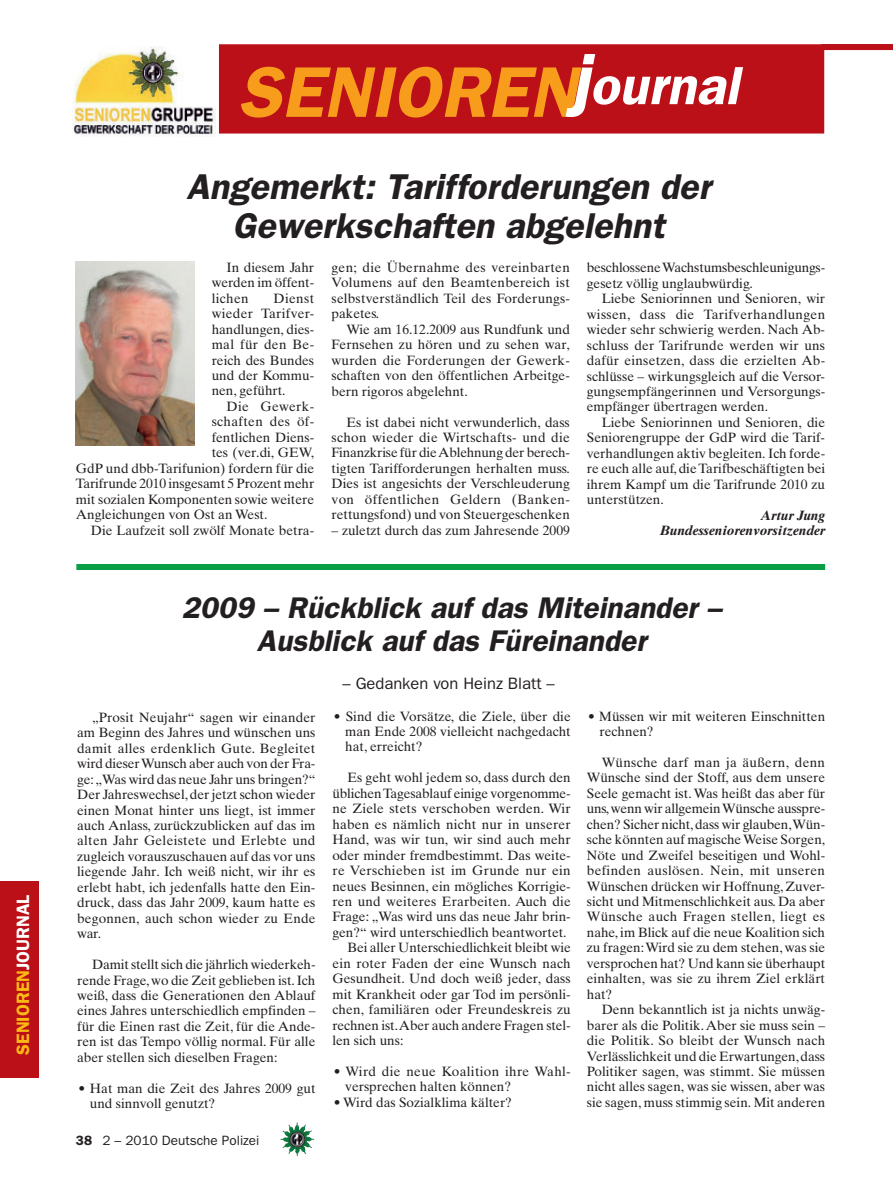
<style>
.page{position:relative;width:893px;height:1191px;background:#fff}
.page>*{position:absolute;margin:0;border:0;box-sizing:border-box;transform-origin:0 0}
.t1{font:italic 600 72px "Franklin Gothic";color:#f89c1c}
.t2{font:italic 600 36px/39px "Franklin Gothic";color:#231f20;text-align:center}
.t3{font:italic 600 30px/33px "Franklin Gothic";color:#231f20;text-align:center}
.t4{font:600 18px "Franklin Gothic";color:#fcb914}
.t5{font:16.5px "Franklin Gothic";color:#231f20}
.t6{font:13.5px/15.5px "Times Ten";color:#231f20;text-align:justify}
.t7{font:13.5px "Times Ten";letter-spacing:.025em;color:#231f20}
.t8{font:italic 700 13.5px/15.5px "Times Ten";color:#231f20;text-align:right}
.t9{font:13.5px "Franklin Gothic";color:#231f20}
.s1{color:#fff}
.s2{font-weight:600}
</style>
<div class="page">
<img style="left:282px;top:1124px;width:32px;height:32px">
<div style="left:0;top:881px;width:39px;height:197px;background:#bb1018"></div>
<div style="left:219px;top:44px;width:605px;height:90px;background:#bb1018;border:2px solid #bb1018"></div>
<div style="left:821px;top:44px;width:71px;height:6px;background:#bb1018"></div>
<img style="left:72px;top:47px;width:143px;height:89px">
<img style="left:76px;top:262px;width:119px;height:183px">
<div style="left:76px;top:564px;width:749px;height:6px;background:#0a9f46"></div>
<h3 class="t4" style="left:17px;top:1054px;width:161px;rotate:-90deg">SENIOREN<span class="s1">JOURNAL</span></h3>
<h1 class="t1" style="left:238px;top:67px;width:511px">SENIOREN<sup>j</sup><sup>ournal</sup></h1>
<h2 class="t2" style="left:186px;top:170px;width:531px">Angemerkt: Tarifforderungen der<br>Gewerkschaften abgelehnt</h2>
<p class="t6" style="left:212px;top:261px;width:104px;text-indent:15px">In diesem Jahr werden im öffent&shy;lichen</p>
<p class="t6" style="left:212px;top:292px;width:104px;text-indent:62px">Dienst wieder Tarifver&shy;handlungen, dies&shy;mal für den Be&shy;reich des Bundes und der Kommu&shy;nen, geführt.</p>
<p class="t7" style="left:226px;top:401px;width:89px">Die Gewerk-</p>
<p class="t7" style="left:212px;top:417px;width:104px">schaften des öf-</p>
<p class="t6" style="left:212px;top:431px;width:104px">fentlichen Diens-</p>
<p class="t6" style="left:212px;top:446px;width:104px">tes (ver.di, GEW,</p>
<p class="t6" style="left:76px;top:462px;width:240px">GdP und dbb-Tarifunion) fordern für die</p>
<p class="t6" style="left:76px;top:477px;width:240px">Tarifrunde 2010 insgesamt 5 Prozent mehr</p>
<p class="t6" style="left:76px;top:493px;width:240px">mit sozialen Komponenten sowie weitere</p>
<p class="t6" style="left:76px;top:508px;width:193px">Angleichungen von Ost an West.</p>
<p class="t6" style="left:91px;top:523px;width:225px">Die Laufzeit soll zwölf Monate betra-</p>
<p class="t6" style="left:331px;top:261px;width:240px">gen; die Übernahme des vereinbarten Volumens auf den Beamtenbereich ist selbstverständlich Teil des Forderungs&shy;paketes.</p>
<p class="t6" style="left:331px;top:323px;width:240px;text-indent:15px">Wie am 16.12.2009 aus Rundfunk und Fernsehen zu hören und zu sehen war, wurden die Forderungen der Gewerk&shy;schaften von den öffentlichen Arbeitge&shy;bern rigoros abgelehnt.</p>
<p class="t6" style="left:331px;top:415px;width:240px;text-indent:15px">Es ist dabei nicht verwunderlich, dass schon wieder die Wirtschafts- und die Finanzkrise für die Ablehnung der berech&shy;tigten Tarifforderungen herhalten muss.<br>Dies ist angesichts der Verschleuderung von öffentlichen Geldern (Banken&shy;rettungsfond) und von Steuergeschenken</p>
<p class="t6" style="left:331px;top:524px;width:240px">– zuletzt durch das zum Jahresende 2009</p>
<p class="t6" style="left:587px;top:261px;width:240px">beschlossene Wachstumsbeschleunigungs&shy;gesetz völlig unglaubwürdig.</p>
<p class="t6" style="left:587px;top:292px;width:240px;text-indent:15px">Liebe Seniorinnen und Senioren, wir wissen, dass die Tarifverhandlungen wieder sehr schwierig werden. Nach Ab&shy;schluss der Tarifrunde werden wir uns dafür einsetzen, dass die erzielten Ab&shy;schlüsse – wirkungsgleich auf die Versor&shy;gungsempfängerinnen und Versorgungs&shy;empfänger übertragen werden.</p>
<p class="t6" style="left:587px;top:416px;width:240px;text-indent:15px">Liebe Seniorinnen und Senioren, die Seniorengruppe der GdP wird die Tarif&shy;verhandlungen aktiv begleiten. Ich forde&shy;re euch alle auf, die Tarifbeschäftigten bei ihrem Kampf um die Tarifrunde 2010 zu unterstützen.</p>
<p class="t8" style="left:660px;top:509px;width:167px">Artur Jung<br>Bundesseniorenvorsitzender</p>
<h3 class="t3" style="left:182px;top:593px;width:546px">2009 – Rückblick auf das Miteinander –<br>Ausblick auf das Füreinander</h3>
<p class="t5" style="left:342px;top:678px;width:214px">– Gedanken von Heinz Blatt –</p>
<p class="t6" style="left:77px;top:711px;width:240px;text-indent:15px">„Prosit Neujahr“ sagen wir einander am Beginn des Jahres und wünschen uns damit alles erdenklich Gute. Begleitet wird dieser Wunsch aber auch von der Fra&shy;ge: „Was wird das neue Jahr uns bringen?“ Der Jahreswechsel, der jetzt schon wieder einen Monat hinter uns liegt, ist immer auch Anlass, zurückzublicken auf das im alten Jahr Geleistete und Erlebte und zugleich vorauszuschauen auf das vor uns liegende Jahr. Ich weiß nicht, wir ihr es erlebt habt, ich jedenfalls hatte den Ein&shy;druck, dass das Jahr 2009, kaum hatte es begonnen, auch schon wieder zu Ende war.</p>
<p class="t6" style="left:77px;top:958px;width:240px;text-indent:15px">Damit stellt sich die jährlich wiederkeh&shy;rende Frage, wo die Zeit geblieben ist. Ich weiß, dass die Generationen den Ablauf eines Jahres unterschiedlich empfinden – für die Einen rast die Zeit, für die Ande&shy;ren ist das Tempo völlig normal. Für alle aber stellen sich dieselben Fragen:</p>
<p class="t6" style="left:90px;top:1081px;width:227px;text-indent:-11px">• Hat man die Zeit des Jahres 2009 gut und sinnvoll genutzt?</p>
<p class="t6" style="left:345px;top:709px;width:227px;text-indent:-11px">• Sind die Vorsätze, die Ziele, über die man Ende 2008 vielleicht nachgedacht hat, erreicht?</p>
<p class="t6" style="left:347px;top:771px;width:225px">Es geht wohl jedem so, dass durch den</p>
<p class="t6" style="left:332px;top:787px;width:240px">üblichen Tagesablauf einige vorgenomme-</p>
<p class="t6" style="left:332px;top:802px;width:240px">ne Ziele stets verschoben werden. Wir</p>
<p class="t6" style="left:332px;top:818px;width:240px">haben es nämlich nicht nur in unserer</p>
<p class="t6" style="left:332px;top:833px;width:240px">Hand, was wir tun, wir sind auch mehr</p>
<p class="t6" style="left:332px;top:848px;width:240px">oder minder fremdbestimmt. Das weite-</p>
<p class="t7" style="left:332px;top:865px;width:240px">re Verschieben ist im Grunde nur ein</p>
<p class="t6" style="left:332px;top:879px;width:240px">neues Besinnen, ein mögliches Korrigie-</p>
<p class="t6" style="left:332px;top:895px;width:240px">ren und weiteres Erarbeiten. Auch die</p>
<p class="t6" style="left:332px;top:910px;width:240px">Frage: „Was wird uns das neue Jahr brin-</p>
<p class="t6" style="left:332px;top:926px;width:236px">gen?“ wird unterschiedlich beantwortet.</p>
<p class="t6" style="left:347px;top:941px;width:225px">Bei aller Unterschiedlichkeit bleibt wie</p>
<p class="t6" style="left:332px;top:957px;width:240px">ein roter Faden der eine Wunsch nach</p>
<p class="t6" style="left:332px;top:972px;width:240px">Gesundheit. Und doch weiß jeder, dass</p>
<p class="t6" style="left:332px;top:988px;width:240px">mit Krankheit oder gar Tod im persönli-</p>
<p class="t6" style="left:332px;top:1003px;width:240px">chen, familiären oder Freundeskreis zu</p>
<p class="t6" style="left:332px;top:1018px;width:240px">rechnen ist. Aber auch andere Fragen stel-</p>
<p class="t6" style="left:332px;top:1034px;width:72px">len sich uns:</p>
<p class="t6" style="left:345px;top:1065px;width:227px;text-indent:-11px">• Wird die neue Koalition ihre Wahl&shy;versprechen halten können?</p>
<p class="t6" style="left:334px;top:1096px;width:180px">• Wird das Sozialklima kälter?</p>
<p class="t6" style="left:599px;top:709px;width:227px;text-indent:-11px">• Müssen wir mit weiteren Einschnitten rechnen?</p>
<p class="t6" style="left:587px;top:756px;width:240px;text-indent:15px">Wünsche darf man ja äußern, denn Wünsche sind der Stoff, aus dem unsere Seele gemacht ist. Was heißt das aber für uns, wenn wir allgemein Wünsche ausspre&shy;chen? Sicher nicht, dass wir glauben, Wün&shy;sche könnten auf magische Weise Sorgen, Nöte und Zweifel beseitigen und Wohl&shy;befinden auslösen. Nein, mit unseren Wünschen drücken wir Hoffnung, Zuver&shy;sicht und Mitmenschlichkeit aus. Da aber Wünsche auch Fragen stellen, liegt es nahe, im Blick auf die neue Koalition sich zu fragen: Wird sie zu dem stehen, was sie versprochen hat? Und kann sie überhaupt einhalten, was sie zu ihrem Ziel erklärt hat?</p>
<p class="t6" style="left:587px;top:1003px;width:240px;text-indent:15px">Denn bekanntlich ist ja nichts unwäg&shy;barer als die Politik. Aber sie muss sein – die Politik. So bleibt der Wunsch nach Verlässlichkeit und die Erwartungen, dass Politiker sagen, was stimmt. Sie müssen nicht alles sagen, was sie wissen, aber was sie sagen, muss stimmig sein. Mit anderen</p>
<p class="t9" style="left:76px;top:1136px;width:185px"><span class="s2">38</span> 2 – 2010 Deutsche Polizei</p>
</div>
